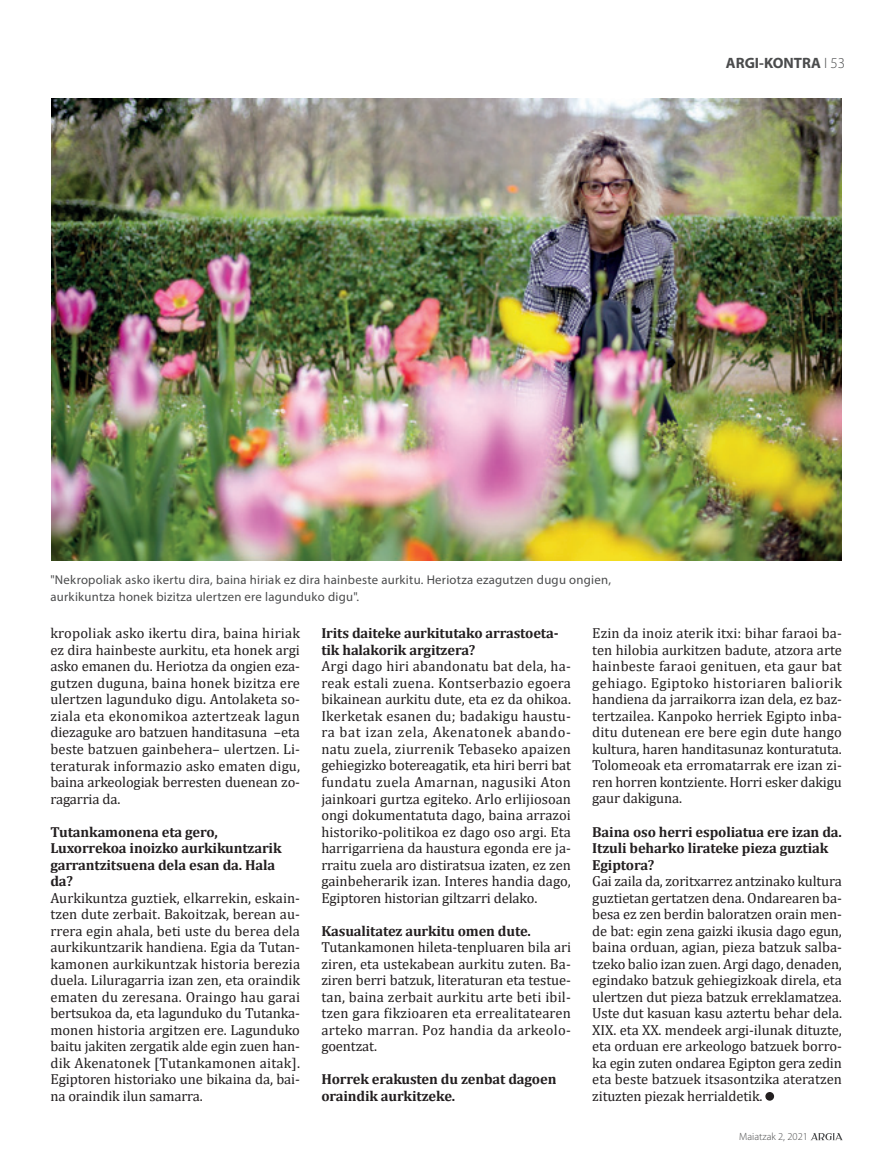
<style>
.page{position:relative;width:893px;height:1170px;background:#fff}
.page>*{position:absolute;margin:0;border:0;box-sizing:border-box;transform-origin:0 0}
.t1{font:700 15px "Myriad Pro";color:#4b4c4d}
.t2{font:300 15px "Myriad Pro";color:#4b4c4d}
.t3{font:14.55px/16.5px "Cambria";letter-spacing:-.01em;color:#231f20;text-align:justify}
.t4{font:700 14.55px/16.5px "Cambria";letter-spacing:-.01em;color:#231f20}
.t5{font:12.75px/16.5px "Myriad Pro";letter-spacing:.02em;color:#4b4c4d}
.t6{font:300 10.5px "Myriad Pro";color:#4b4c4d}
</style>
<div class="page">
<svg style="left:811px;top:1133px;width:31px;height:7px"></svg>
<img style="left:51px;top:99px;width:791px;height:461px">
<svg style="left:765px;top:1091px;width:9px;height:9px"></svg>
<p class="t1" style="left:726px;top:53px;width:9px">ARGI</p>
<p class="t1" style="left:759px;top:53px;width:45px">-KONTRA</p>
<p class="t2" style="left:824px;top:54px;width:23px">І 53</p>
<p class="t5" style="left:50px;top:571px;width:562px">"Nekropoliak asko ikertu dira, baina hiriak ez dira hainbeste aurkitu. Heriotza ezagutzen dugu ongien, aurkikuntza honek bizitza ulertzen ere lagunduko digu".</p>
<p class="t3" style="left:50px;top:625px;width:251px">kropoliak asko ikertu dira, baina hiriak ez dira hainbeste aurkitu, eta honek argi asko emanen du. Heriotza da ongien eza&shy;gutzen duguna, baina honek bizitza ere ulertzen lagunduko digu. Antolaketa so&shy;ziala eta ekonomikoa aztertzeak lagun diezaguke aro batzuen handitasuna –eta beste batzuen gainbehera– ulertzen. Li&shy;teraturak informazio asko ematen digu, baina arkeologiak berresten duenean zo&shy;ragarria da.</p>
<p class="t4" style="left:50px;top:822px;width:233px">Tutankamonena eta gero,<br>Luxorrekoa inoizko aurkikuntzarik garrantzitsuena dela esan da. Hala da?</p>
<p class="t3" style="left:50px;top:889px;width:251px">Aurkikuntza guztiek, elkarrekin, eskain&shy;tzen dute zerbait. Bakoitzak, berean au&shy;rrera egin ahala, beti uste du berea dela aurkikuntzarik handiena. Egia da Tutan&shy;kamonen aurkikuntzak historia berezia duela. Liluragarria izan zen, eta oraindik ematen du zeresana. Oraingo hau garai bertsukoa da, eta lagunduko du Tutanka&shy;monen historia argitzen ere. Lagunduko baitu jakiten zergatik alde egin zuen han&shy;dik Akenatonek [Tutankamonen aitak].<br>Egiptoren historiako une bikaina da, bai&shy;na oraindik ilun samarra.</p>
<p class="t4" style="left:321px;top:624px;width:239px">Irits daiteke aurkitutako arrastoeta&shy;tik halakorik argitzera?</p>
<p class="t3" style="left:321px;top:658px;width:251px">Argi dago hiri abandonatu bat dela, ha&shy;reak estali zuena. Kontserbazio egoera bikainean aurkitu dute, eta ez da ohikoa.<br>Ikerketak esanen du; badakigu haustu&shy;ra bat izan zela, Akenatonek abando&shy;natu zuela, ziurrenik Tebaseko apaizen gehiegizko botereagatik, eta hiri berri bat fundatu zuela Amarnan, nagusiki Aton jainkoari gurtza egiteko. Arlo erlijiosoan ongi dokumentatuta dago, baina arrazoi historiko-politikoa ez dago oso argi. Eta harrigarriena da haustura egonda ere ja&shy;rraitu zuela aro distiratsua izaten, ez zen gainbeherarik izan. Interes handia dago, Egiptoren historian giltzarri delako.</p>
<p class="t4" style="left:321px;top:921px;width:211px">Kasualitatez aurkitu omen dute.</p>
<p class="t3" style="left:321px;top:938px;width:251px">Tutankamonen hileta-tenpluaren bila ari ziren, eta ustekabean aurkitu zuten. Ba&shy;ziren berri batzuk, literaturan eta testue&shy;tan, baina zerbait aurkitu arte beti ibil&shy;tzen gara fikzioaren eta errealitatearen arteko marran. Poz handia da arkeolo&shy;goentzat.</p>
<p class="t4" style="left:321px;top:1070px;width:237px">Horrek erakusten du zenbat dagoen oraindik aurkitzeke.</p>
<p class="t3" style="left:592px;top:625px;width:251px">Ezin da inoiz aterik itxi: bihar faraoi ba&shy;ten hilobia aurkitzen badute, atzora arte hainbeste faraoi genituen, eta gaur bat gehiago. Egiptoko historiaren baliorik handiena da jarraikorra izan dela, ez baz&shy;tertzailea. Kanpoko herriek Egipto inba&shy;ditu dutenean ere bere egin dute hango kultura, haren handitasunaz konturatuta.<br>Tolomeoak eta erromatarrak ere izan zi&shy;ren horren kontziente. Horri esker dakigu gaur dakiguna.</p>
<p class="t4" style="left:592px;top:822px;width:251px">Baina oso herri espoliatua ere izan da.<br>Itzuli beharko lirateke pieza guztiak<br>Egiptora?</p>
<p class="t3" style="left:592px;top:872px;width:251px">Gai zaila da, zoritxarrez antzinako kultura guztietan gertatzen dena. Ondarearen ba&shy;besa ez zen berdin baloratzen orain men&shy;de bat: egin zena gaizki ikusia dago egun, baina orduan, agian, pieza batzuk salba&shy;tzeko balio izan zuen. Argi dago, denaden, egindako batzuk gehiegizkoak direla, eta ulertzen dut pieza batzuk erreklamatzea.<br>Uste dut kasuan kasu aztertu behar dela.<br>XIX. eta XX. mendeek argi-ilunak dituzte, eta orduan ere arkeologo batzuek borro&shy;ka egin zuten ondarea Egipton gera zedin eta beste batzuek itsasontzika ateratzen zituzten piezak herrialdetik.</p>
<p class="t6" style="left:739px;top:1130px;width:70px">Maiatzak 2, 2021</p>
</div>
